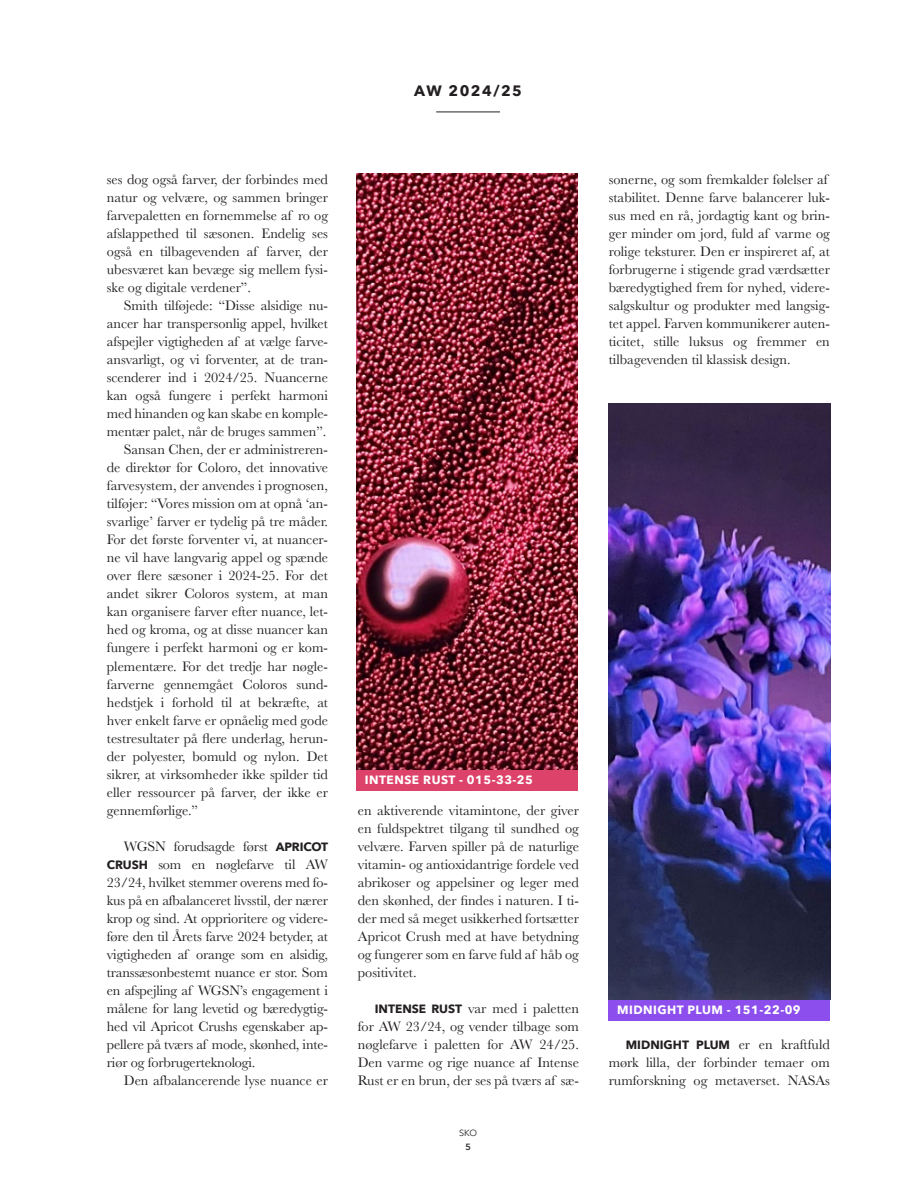
<style>
.page{position:relative;width:915px;height:1191px;background:#fff}
.page>*{position:absolute;margin:0;border:0;box-sizing:border-box;transform-origin:0 0}
.t1{font:700 15px "Avenir Next";letter-spacing:.1em;color:#231f20}
._05_Brødtekst{font:14.25px/18px "Baskerville";color:#231f20;text-align:justify}
._07_Mellemrubrik{font:700 12px "Avenir Next";letter-spacing:.04em;color:#fff}
.t2{font:9px "Avenir Next";color:#231f20}
.t3{font:600 9px "Avenir Next";color:#231f20}
.s1{font-family:"Avenir Next";font-weight:700;font-size:12px}
</style>
<div class="page">
<hr style="left:436px;top:112px;width:64px;height:1px;background:#231f20">
<div style="left:356px;top:769px;width:221px;height:21px;background:#dd426a"></div>
<img style="left:356px;top:174px;width:221px;height:595px">
<div style="left:608px;top:999px;width:221px;height:21px;background:#8c4eed"></div>
<img style="left:608px;top:404px;width:221px;height:595px">
<p class="t1" style="left:414px;top:78px;width:109px">AW 2024/25</p>
<p class="_05_Brødtekst" style="left:107px;top:171px;width:222px">ses dog også farver, der forbindes med natur og velvære, og sammen bringer farvepaletten en fornemmelse af ro og afslappethed til sæsonen. Endelig ses også en tilbagevenden af farver, der ubesværet kan bevæge sig mellem fysi&shy;ske og digitale verdener”.</p>
<p class="_05_Brødtekst" style="left:107px;top:297px;width:222px;text-indent:17px">Smith tilføjede: “Disse alsidige nu&shy;ancer har transpersonlig appel, hvilket afspejler vigtigheden af at vælge farve&shy;ansvarligt, og vi forventer, at de tran&shy;scenderer ind i 2024/25. Nuancerne kan også fungere i perfekt harmoni med hinanden og kan skabe en komple&shy;mentær palet, når de bruges sammen”.</p>
<p class="_05_Brødtekst" style="left:107px;top:441px;width:222px;text-indent:17px">Sansan Chen, der er administreren&shy;de direktør for Coloro, det innovative farvesystem, der anvendes i prognosen, tilføjer: “Vores mission om at opnå ‘an&shy;svarlige’ farver er tydelig på tre måder.<br>For det første forventer vi, at nuancer&shy;ne vil have langvarig appel og spænde over flere sæsoner i 2024-25. For det andet sikrer Coloros system, at man kan organisere farver efter nuance, let&shy;hed og kroma, og at disse nuancer kan fungere i perfekt harmoni og er kom&shy;plementære. For det tredje har nøgle&shy;farverne gennemgået Coloros sund&shy;hedstjek i forhold til at bekræfte, at hver enkelt farve er opnåelig med gode testresultater på flere underlag, herun&shy;der polyester, bomuld og nylon. Det sikrer, at virksomheder ikke spilder tid eller ressourcer på farver, der ikke er gennemførlige.”</p>
<p class="_05_Brødtekst" style="left:107px;top:837px;width:223px;text-indent:17px">WGSN forudsagde først <span class="s1">APRICOT CRUSH</span> som en nøglefarve til AW 23/24, hvilket stemmer overens med fo&shy;kus på en afbalanceret livsstil, der nærer krop og sind. At opprioritere og videre&shy;føre den til Årets farve 2024 betyder, at vigtigheden af orange som en alsidig, transsæsonbestemt nuance er stor. Som en afspejling af WGSN’s engagement i målene for lang levetid og bæredygtig&shy;hed vil Apricot Crushs egenskaber ap&shy;pellere på tværs af mode, skønhed, inte&shy;riør og forbrugerteknologi.</p>
<p class="_05_Brødtekst" style="left:124px;top:1071px;width:205px">Den afbalancerende lyse nuance er</p>
<p class="_07_Mellemrubrik" style="left:365px;top:769px;width:169px">INTENSE RUST - 015-33-25</p>
<p class="_05_Brødtekst" style="left:357px;top:801px;width:222px">en aktiverende vitamintone, der giver en fuldspektret tilgang til sundhed og velvære. Farven spiller på de naturlige vitamin- og antioxidantrige fordele ved abrikoser og appelsiner og leger med den skønhed, der findes i naturen. I ti&shy;der med så meget usikkerhed fortsætter Apricot Crush med at have betydning og fungerer som en farve fuld af håb og positivitet.</p>
<p class="_05_Brødtekst" style="left:357px;top:999px;width:222px;text-indent:17px"><span class="s1">INTENSE RUST</span> var med i paletten for AW 23/24, og vender tilbage som nøglefarve i paletten for AW 24/25.<br>Den varme og rige nuance af Intense Rust er en brun, der ses på tværs af sæ-</p>
<p class="t2" style="left:459px;top:1125px;width:20px">SKO</p>
<p class="t3" style="left:465px;top:1138px;width:7px">5</p>
<p class="_05_Brødtekst" style="left:608px;top:171px;width:222px;text-align:left">sonerne, og som fremkalder følelser af stabilitet. Denne farve balancerer luk&shy;sus med en rå, jordagtig kant og brin&shy;ger minder om jord, fuld af varme og rolige teksturer. Den er inspireret af, at forbrugerne i stigende grad værdsætter bæredygtighed frem for nyhed, videre&shy;salgskultur og produkter med langsig&shy;tet appel. Farven kommunikerer auten&shy;ticitet, stille luksus og fremmer en tilbagevenden til klassisk design.</p>
<p class="_07_Mellemrubrik" style="left:617px;top:999px;width:185px">MIDNIGHT PLUM - 151-22-09</p>
<p class="_05_Brødtekst" style="left:608px;top:1035px;width:222px;text-indent:17px"><span class="s1">MIDNIGHT PLUM</span> er en kraftfuld mørk lilla, der forbinder temaer om rumforskning og metaverset. NASAs</p>
</div>
